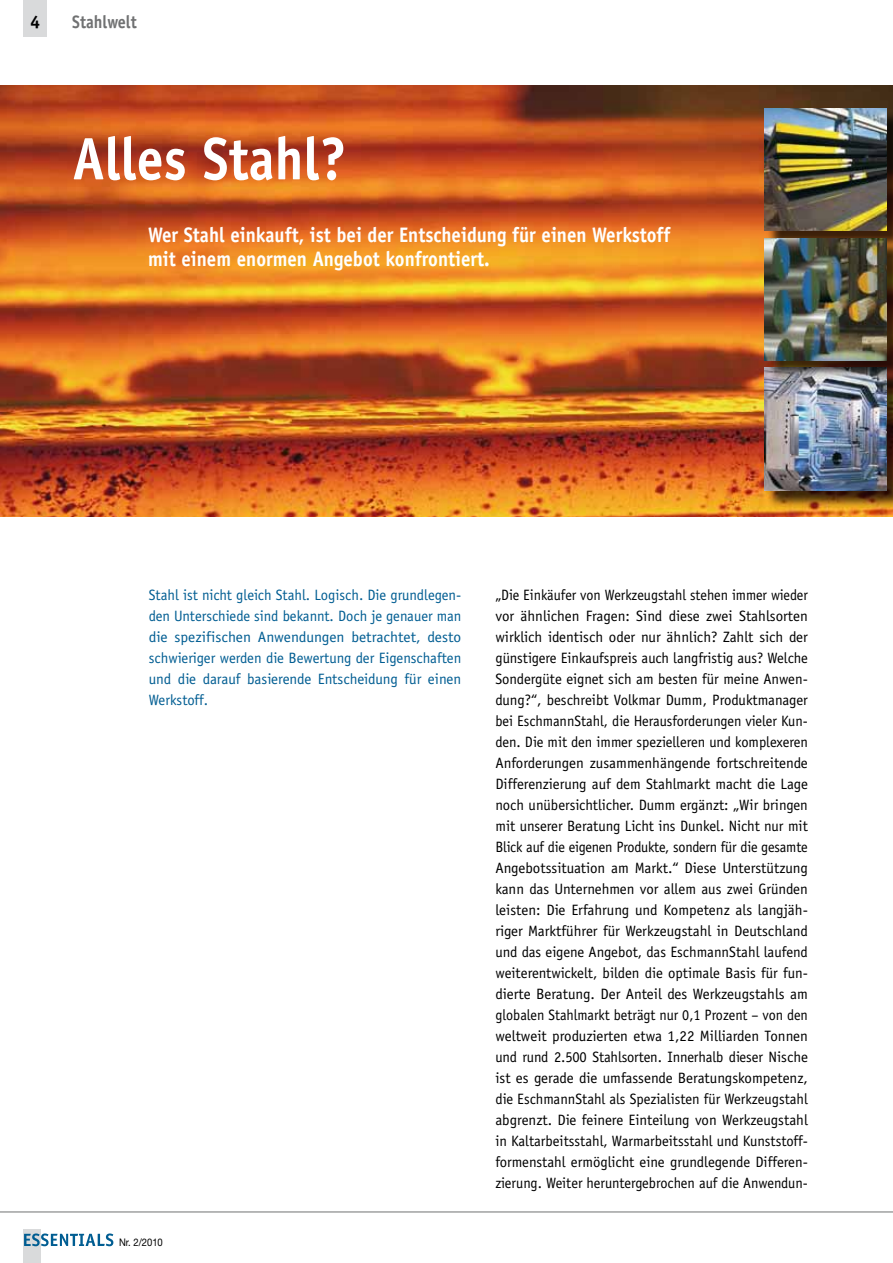
<style>
.page{position:relative;width:893px;height:1263px;background:#fff}
.page>*{position:absolute;margin:0;border:0;box-sizing:border-box;transform-origin:0 0}
.t1{font:700 60px "Officina Sans";color:#fff;scale:.9 1}
.t2{font:700 21px/24px "Officina Sans";color:#fff;scale:.9 1}
.t3{font:700 18px "Officina Sans";color:#707172;scale:.9 1}
.t4{font:700 18px "Officina Sans";color:#000}
.t5{font:15px/21px "Officina Sans";color:#000;text-align:justify;scale:.94 1}
.t6{font:15px/21px "Officina Sans";color:#005d92;text-align:justify}
.t7{font:10.5px "Helvetica Neue";color:#000;scale:.9 1}
</style>
<div class="page">
<div style="left:23px;top:1229px;width:17px;height:34px;background:#d9dadb"></div>
<svg style="left:24px;top:1233px;width:89px;height:13px"></svg>
<div style="left:23px;top:0;width:24px;height:36px;background:#d9dadb"></div>
<img style="left:0;top:86px;width:893px;height:430px">
<hr style="left:0;top:1211px;width:893px;height:1px;background:#707172">
<div style="left:766px;top:110px;width:127px;height:139px;background:#000;opacity:.75"></div>
<img style="left:764px;top:108px;width:123px;height:123px">
<div style="left:766px;top:370px;width:127px;height:139px;background:#000;opacity:.75"></div>
<img style="left:764px;top:368px;width:123px;height:122px">
<div style="left:766px;top:240px;width:127px;height:139px;background:#000;opacity:.75"></div>
<img style="left:764px;top:238px;width:123px;height:123px">
<p class="t4" style="left:30px;top:11px;width:12px">4</p>
<p class="t3" style="left:72px;top:11px;width:73px">Stahlwelt</p>
<h1 class="t1" style="left:73px;top:121px;width:306px">Alles Stahl?</h1>
<h2 class="t2" style="left:148px;top:222px;width:582px">Wer Stahl einkauft, ist bei der Entscheidung für einen Werkstoff mit einem enormen Angebot konfrontiert.</h2>
<p class="t6" style="left:149px;top:584px;width:314px">Stahl ist nicht gleich Stahl. Logisch. Die grundlegen&shy;den Unterschiede sind bekannt. Doch je genauer man die spezifischen Anwendungen betrachtet, desto schwieriger werden die Bewertung der Eigenschaften und die darauf basierende Entscheidung für einen Werkstoff.</p>
<p class="t5" style="left:495px;top:584px;width:334px">„Die Einkäufer von Werkzeugstahl stehen immer wieder vor ähnlichen Fragen: Sind diese zwei Stahlsorten wirklich identisch oder nur ähnlich? Zahlt sich der günstigere Einkaufspreis auch langfristig aus? Welche Sondergüte eignet sich am besten für meine Anwen&shy;dung?“, beschreibt Volkmar Dumm, Produktmanager bei EschmannStahl, die Herausforderungen vieler Kun&shy;den. Die mit den immer spezielleren und komplexeren Anforderungen zusammenhängende fortschreitende Differenzierung auf dem Stahlmarkt macht die Lage noch unübersichtlicher. Dumm ergänzt: „Wir bringen mit unserer Beratung Licht ins Dunkel. Nicht nur mit Blick auf die eigenen Produkte, sondern für die gesamte Angebotssituation am Markt.“ Diese Unterstützung kann das Unternehmen vor allem aus zwei Gründen leisten: Die Erfahrung und Kompetenz als langjäh&shy;riger Marktführer für Werkzeugstahl in Deutschland und das eigene Angebot, das EschmannStahl laufend weiterentwickelt, bilden die optimale Basis für fun&shy;dierte Beratung. Der Anteil des Werkzeugstahls am globalen Stahlmarkt beträgt nur 0,1 Prozent – von den weltweit produzierten etwa 1,22 Milliarden Tonnen und rund 2.500 Stahlsorten. Innerhalb dieser Nische ist es gerade die umfassende Beratungskompetenz, die EschmannStahl als Spezialisten für Werkzeugstahl abgrenzt. Die feinere Einteilung von Werkzeugstahl in Kaltarbeitsstahl, Warmarbeitsstahl und Kunststoff&shy;formenstahl ermöglicht eine grundlegende Differen&shy;zierung. Weiter heruntergebrochen auf die Anwendun-</p>
<p class="t7" style="left:119px;top:1236px;width:50px">Nr. 2/2010</p>
</div>
